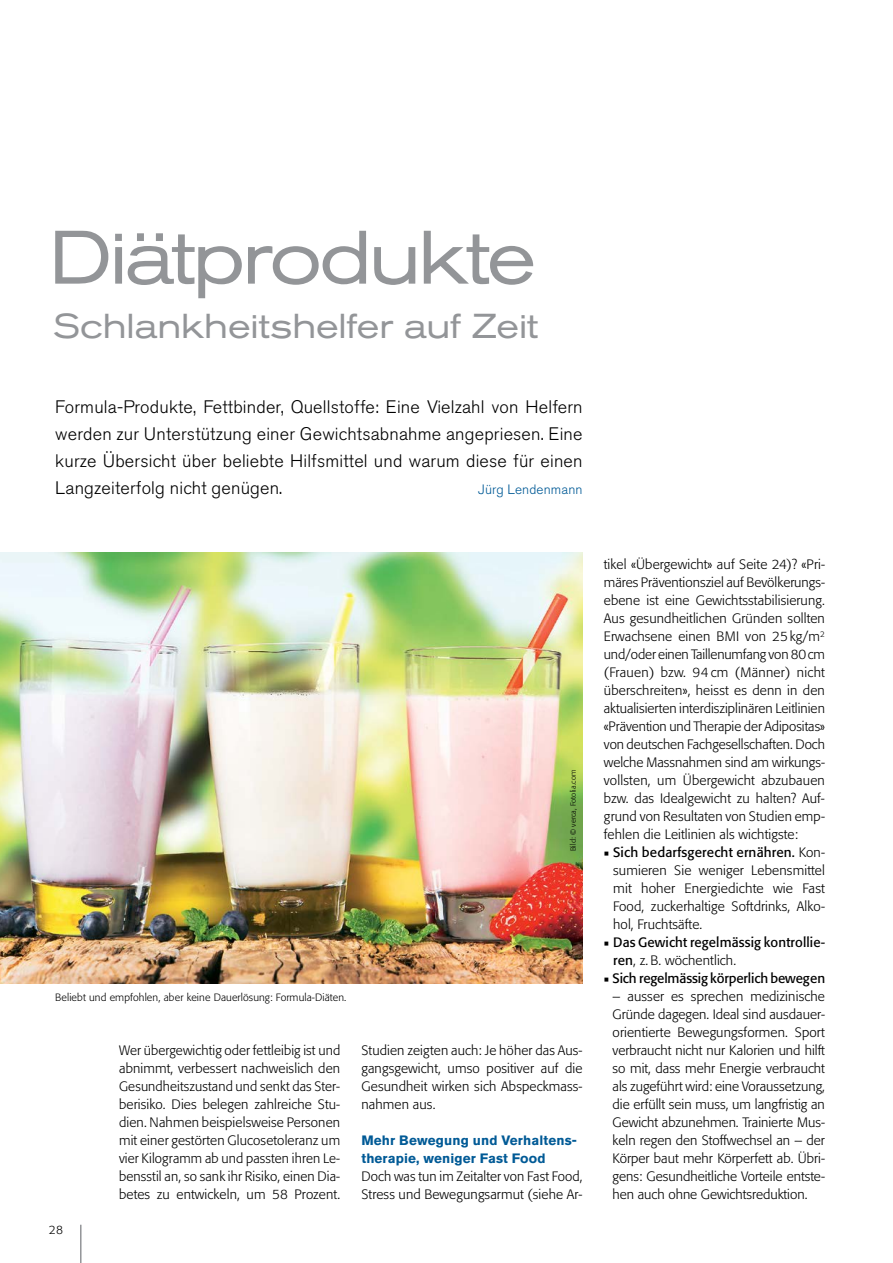
<style>
.page{position:relative;width:893px;height:1263px;background:#fff}
.page>*{position:absolute;margin:0;border:0;box-sizing:border-box;transform-origin:0 0}
.t1{font:expanded 74.85px "Akzidenz Grotesk Pro";letter-spacing:-.04em;color:#939598;scale:.96 1}
.t2{font:expanded 34.35px "Akzidenz Grotesk Pro";letter-spacing:-.005em;color:#939598;scale:.96 1}
.t3{font:300 18px/27px "Akzidenz Grotesk Pro";letter-spacing:.01em;color:#000;text-align:justify}
.t4{font:300 13.5px/18px "Formata Pro";letter-spacing:.01em;color:#000;text-align:justify}
.t5{font:13.5px/18px "Formata Pro";letter-spacing:.01em;color:#000}
.t6{font:700 13.5px/18px "Akzidenz Grotesk Pro";letter-spacing:.01em;color:#005a96}
.t7{font:13.5px "Formata Pro";letter-spacing:-.01em;color:#000}
.t8{font:300 13.5px "Akzidenz Grotesk Pro";letter-spacing:.01em;color:#005a96}
.t9{font:300 12px "Formata Pro";color:#000}
.t10{font:300 10.5px "Formata Pro";letter-spacing:.01em;color:#000}
.t11{font:300 7.5px "Formata Pro";letter-spacing:.01em;color:#000}
.s1{font-family:"Minion Pro";font-weight:400}
.s2{font-weight:400}
.s3{font-family:"Minion Pro"}
.s4{font-weight:300}
</style>
<div class="page">
<hr style="left:80px;top:1225px;width:2px;height:38px;background:#939598">
<img style="left:0;top:553px;width:583px;height:430px">
<h1 class="t1" style="left:49px;top:209px;width:509px">Diätprodukte</h1>
<h2 class="t2" style="left:53px;top:303px;width:506px">Schlankheitshelfer auf Zeit</h2>
<p class="t3" style="left:55px;top:393px;width:529px">Formula-Produkte, Fettbinder, Quellstoffe: Eine Vielzahl von Helfern werden zur Unterstützung einer Gewichtsabnahme angepriesen. Eine kurze Übersicht über beliebte Hilfsmittel und warum diese für einen Langzeiterfolg nicht genügen.</p>
<p class="t8" style="left:478px;top:481px;width:106px">Jürg Lendenmann</p>
<p class="t10" style="left:55px;top:991px;width:293px">Beliebt und empfohlen, aber keine Dauerlösung: Formula-Diäten.</p>
<p class="t11" style="left:568px;top:851px;width:83px;rotate:-90deg">Bild: © verca, Fotolia.com</p>
<p class="t9" style="left:49px;top:1222px;width:16px">28</p>
<p class="t4" style="left:119px;top:1041px;width:223px">Wer übergewichtig oder fettleibig ist und abnimmt, verbessert nachweislich den Gesundheitszustand und senkt das Ster&shy;berisiko. Dies belegen zahlreiche Stu&shy;dien. Nahmen beispielsweise Personen mit einer gestörten Glucosetoleranz um vier Kilogramm ab und passten ihren Le&shy;bensstil an, so sank ihr Risiko, einen Dia&shy;betes zu entwickeln, um 58 Prozent.</p>
<p class="t4" style="left:361px;top:1041px;width:223px">Studien zeigten auch: Je höher das Aus&shy;gangsgewicht, umso positiver auf die Gesundheit wirken sich Abspeckmass&shy;nahmen aus.</p>
<p class="t6" style="left:361px;top:1131px;width:217px">Mehr Bewegung und Verhaltens&shy;therapie, weniger Fast Food</p>
<p class="t4" style="left:361px;top:1167px;width:223px">Doch was tun im Zeitalter von Fast Food,<br>Stress und Bewegungsarmut (siehe Ar-</p>
<p class="t4" style="left:604px;top:555px;width:223px">tikel «Übergewicht» auf Seite 24)? «Pri&shy;märes Präventionsziel auf Bevölkerungs&shy;ebene ist eine Gewichtsstabilisierung.<br>Aus gesundheitlichen Gründen sollten Erwachsene einen BMI von 25kg/m<sup>2 </sup>und/oder einen Taillenumfang von 80cm (Frauen) bzw. 94 cm (Männer) nicht überschreiten», heisst es denn in den aktualisierten interdisziplinären Leitlinien «Prävention und Therapie der Adipositas» von deutschen Fachgesellschaften. Doch welche Massnahmen sind am wirkungs&shy;vollsten, um Übergewicht abzubauen bzw. das Idealgewicht zu halten? Auf&shy;grund von Resultaten von Studien emp&shy;fehlen die Leitlinien als wichtigste:</p>
<p class="t4" style="left:613px;top:843px;width:213px;text-indent:-9px"><span class="s1">■</span> <span class="s2">Sich bedarfsgerecht ernähren.</span> Kon&shy;sumieren Sie weniger Lebensmittel mit hoher Energiedichte wie Fast Food, zuckerhaltige Softdrinks, Alko&shy;hol, Fruchtsäfte.</p>
<p class="t5" style="left:613px;top:933px;width:214px;text-indent:-9px"><span class="s3">■</span> Das Gewicht regelmässig kontrollie&shy;ren<span class="s4">, z.B. wöchentlich.</span></p>
<p class="t7" style="left:604px;top:970px;width:223px"><span class="s3">■</span> Sich regelmässig körperlich bewegen</p>
<p class="t4" style="left:613px;top:987px;width:214px">– ausser es sprechen medizinische Gründe dagegen. Ideal sind ausdauer&shy;orientierte Bewegungsformen. Sport verbraucht nicht nur Kalorien und hilft so mit, dass mehr Energie verbraucht als zugeführt wird: eine Voraussetzung, die erfüllt sein muss, um langfristig an Gewicht abzunehmen. Trainierte Mus&shy;keln regen den Stoffwechsel an – der Körper baut mehr Körperfett ab. Übri&shy;gens: Gesundheitliche Vorteile entste&shy;hen auch ohne Gewichtsreduktion.</p>
</div>
